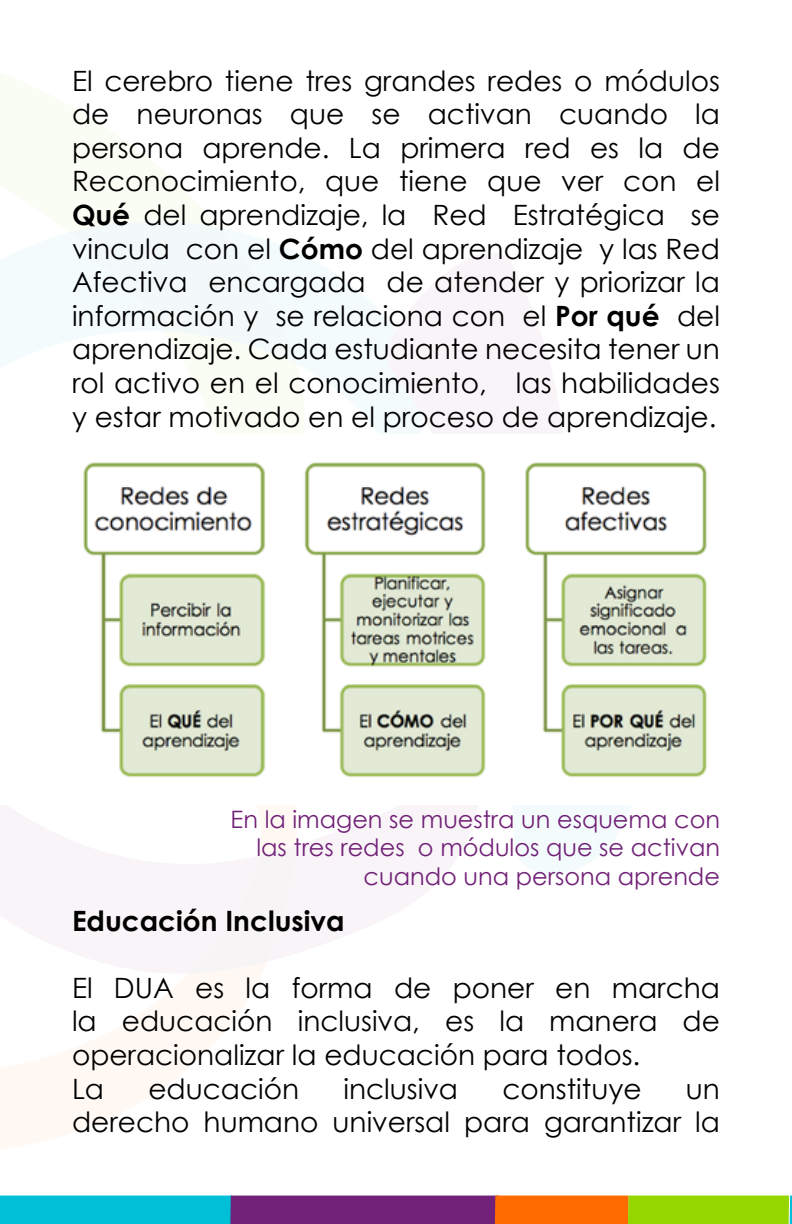
<style>
.page{position:relative;width:792px;height:1224px;background:#fff}
.page>*{position:absolute;margin:0;border:0;box-sizing:border-box;transform-origin:0 0}
.t1{font:28px/33.6px "Century Gothic";color:#000;text-align:justify}
.t2{font:700 28px "Century Gothic";color:#000}
.t3{font:24px/28.8px "Century Gothic";color:#712177;text-align:right}
.s1{font-weight:700}
</style>
<div class="page">
<svg style="left:0;top:1196px;width:792px;height:28px;background:#6f8066"></svg>
<svg style="left:0;top:73px;width:212px;height:159px;fill:#fafdf3"></svg>
<svg style="left:186px;top:365px;width:34px;height:69px;fill:#fafdf3"></svg>
<svg style="left:0;top:984px;width:256px;height:165px"></svg>
<svg style="left:0;top:233px;width:69px;height:135px;fill:#f3fbfd"></svg>
<svg style="left:220px;top:253px;width:137px;height:181px"></svg>
<svg style="left:268px;top:805px;width:210px;height:144px;fill:#f8f4f8"></svg>
<svg style="left:0;top:805px;width:259px;height:168px;fill:#f8f4f8"></svg>
<svg style="left:69px;top:220px;width:228px;height:145px"></svg>
<svg style="left:164px;top:833px;width:145px;height:151px"></svg>
<svg style="left:357px;top:253px;width:206px;height:181px;fill:#f8f4f8"></svg>
<svg style="left:512px;top:805px;width:119px;height:70px;fill:#f3fbfd"></svg>
<img style="left:83px;top:462px;width:625px;height:315px">
<p class="t1" style="left:72px;top:63px;width:650px">El cerebro tiene tres grandes redes o módulos de neuronas que se activan cuando la persona aprende. La primera red es la de Reconocimiento, que tiene que ver con el <span class="s1">Qué</span> del aprendizaje, la Red Estratégica se vincula con el <span class="s1">Cómo</span> del aprendizaje y las Red Afectiva encargada de atender y priorizar la información y se relaciona con el <span class="s1">Por qué</span> del aprendizaje. Cada estudiante necesita tener un rol activo en el conocimiento, las habilidades y estar motivado en el proceso de aprendizaje.</p>
<p class="t3" style="left:231px;top:804px;width:491px">En la imagen se muestra un esquema con las tres redes o módulos que se activan cuando una persona aprende</p>
<p class="t2" style="left:72px;top:899px;width:274px">Educación Inclusiva</p>
<p class="t1" style="left:72px;top:970px;width:650px;text-align:left">El DUA es la forma de poner en marcha la educación inclusiva, es la manera de operacionalizar la educación para todos.<br>La</p>
<p class="t1" style="left:148px;top:1071px;width:152px">educación</p>
<p class="t1" style="left:343px;top:1071px;width:116px">inclusiva</p>
<p class="t1" style="left:502px;top:1071px;width:141px">constituye</p>
<p class="t1" style="left:72px;top:1071px;width:650px;text-align:right">un<br>derecho humano universal para garantizar la</p>
</div>
